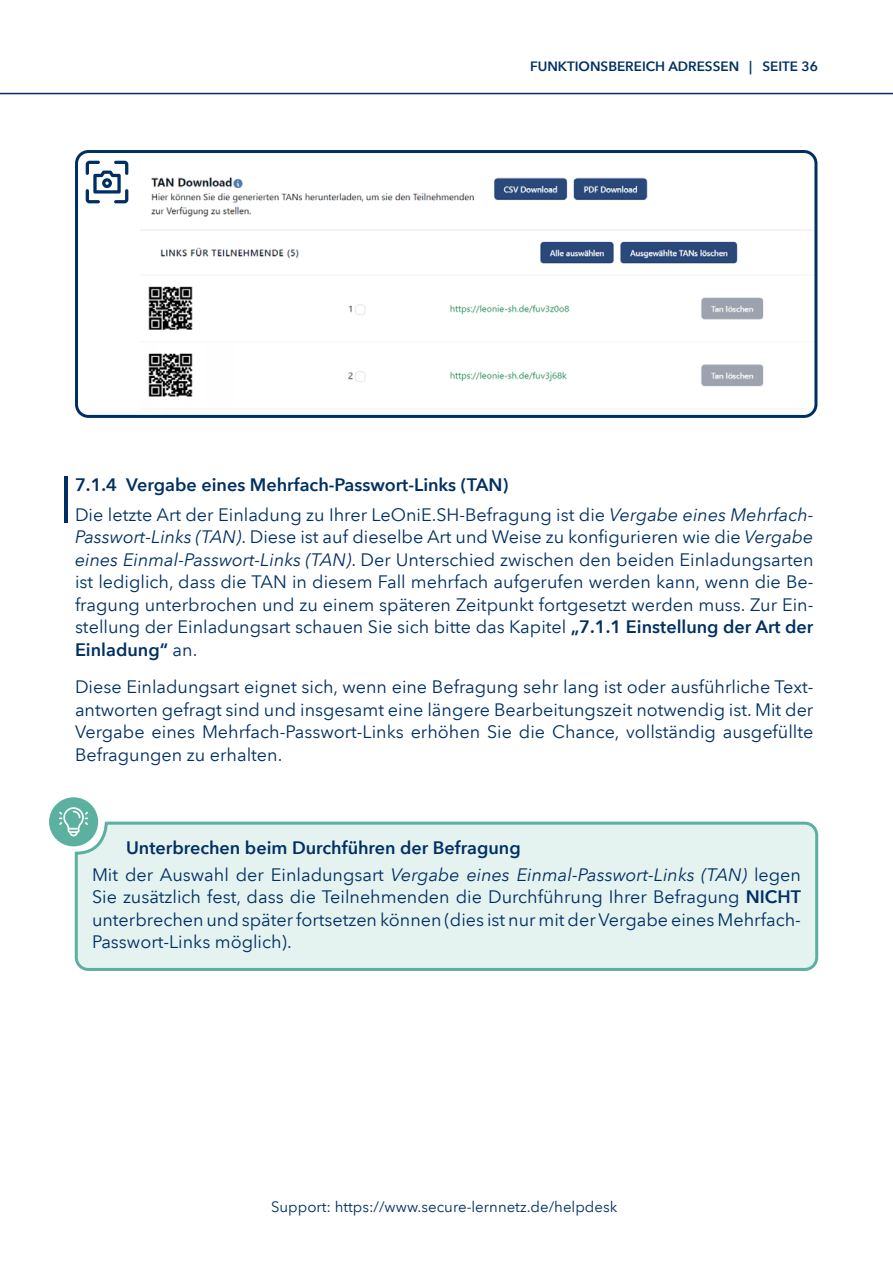
<style>
.page{position:relative;width:893px;height:1263px;background:#fff}
.page>*{position:absolute;margin:0;border:0;box-sizing:border-box;transform-origin:0 0}
.Textkörper{font:18px/22.5px "Avenir Next LT Pro";color:#003063;text-align:justify}
.Tippbox_grün{font:18px/22.5px "Avenir Next LT Pro";color:#003063;text-align:justify}
.Tippbox_grün_Überschrift{font:600 18px "Avenir Next LT Pro";color:#003063}
.t1{font:15px "Avenir Next LT Pro";color:#003063}
.t2{font:600 13.5px "Avenir Next LT Pro";color:#003063}
.s1{font-style:italic}
.s2{font-weight:600}
</style>
<div class="page">
<hr style="left:0;top:93px;width:893px;height:1px;background:#003063">
<hr style="left:64px;top:476px;width:4px;height:46px;background:#003063">
<svg style="left:73px;top:820px;width:746px;height:151px;background:#deefec"></svg>
<img style="left:140px;top:152px;width:675px;height:263px">
<svg style="left:86px;top:161px;width:42px;height:42px"></svg>
<div style="left:75px;top:150px;width:742px;height:268px;border:3px solid #003063;border-radius:12px"></div>
<div style="left:49px;top:797px;width:49px;height:49px;background:#5bb09f;border-radius:50%"></div>
<svg style="left:59px;top:807px;width:29px;height:29px"></svg>
<p class="t2" style="left:530px;top:58px;width:79px">Funktionsberei</p>
<p class="t2" style="left:646px;top:58px;width:52px">ch Adresse</p>
<p class="t2" style="left:729px;top:58px;width:91px">n | SEITE 36</p>
<p class="Tippbox_grün_Überschrift" style="left:75px;top:474px;width:435px">7.1.4 Vergabe eines Mehrfach-Passwort-Links (TAN )</p>
<p class="Textkörper" style="left:75px;top:503px;width:740px">Die letzte Art der Einladung zu Ihrer LeOniE.SH-Befragung ist die <span class="s1">Vergabe eines Mehrfach-Passwort-Links (TAN)</span>. Diese ist auf dieselbe Art und Weise zu konfigurieren wie die <span class="s1">Vergabe eines Einmal-Passwort-Links (TAN)</span>. Der Unterschied zwischen den beiden Einladungsarten ist lediglich, dass die TAN in diesem Fall mehrfach aufgerufen werden kann, wenn die Be&shy;fragung unterbrochen und zu einem späteren Zeitpunkt fortgesetzt werden muss. Zur Ein&shy;stellung der Einladungsart schauen Sie sich bitte das Kapitel <span class="s2">„7.1.1 Einstellung der Art der Einladung“</span> an.</p>
<p class="Textkörper" style="left:75px;top:676px;width:740px">Diese Einladungsart eignet sich, wenn eine Befragung sehr lang ist oder ausführliche Text&shy;antworten gefragt sind und insgesamt eine längere Bearbeitungszeit notwendig ist. Mit der Vergabe eines Mehrfach-Passwort-Links erhöhen Sie die Chance, vollständig ausgefüllte Befragungen zu erhalten.</p>
<p class="Tippbox_grün_Überschrift" style="left:126px;top:836px;width:396px">Unterbrechen beim Durchführen der Befragung</p>
<p class="Tippbox_grün" style="left:92px;top:863px;width:710px">Mit der Auswahl der Einladungsart <span class="s1">Vergabe eines Einmal-Passwort-Links (TAN)</span> legen Sie zusätzlich fest, dass die Teilnehmenden die Durchführung Ihrer Befragung <span class="s2">NICHT </span>unterbrechen und später fortsetzen können (dies ist nur mit der Vergabe eines Mehrfach-Passwort-Links möglich).</p>
<p class="t1" style="left:271px;top:1198px;width:348px">Support: https://www.secure-lernnetz.de/helpdesk</p>
</div>
